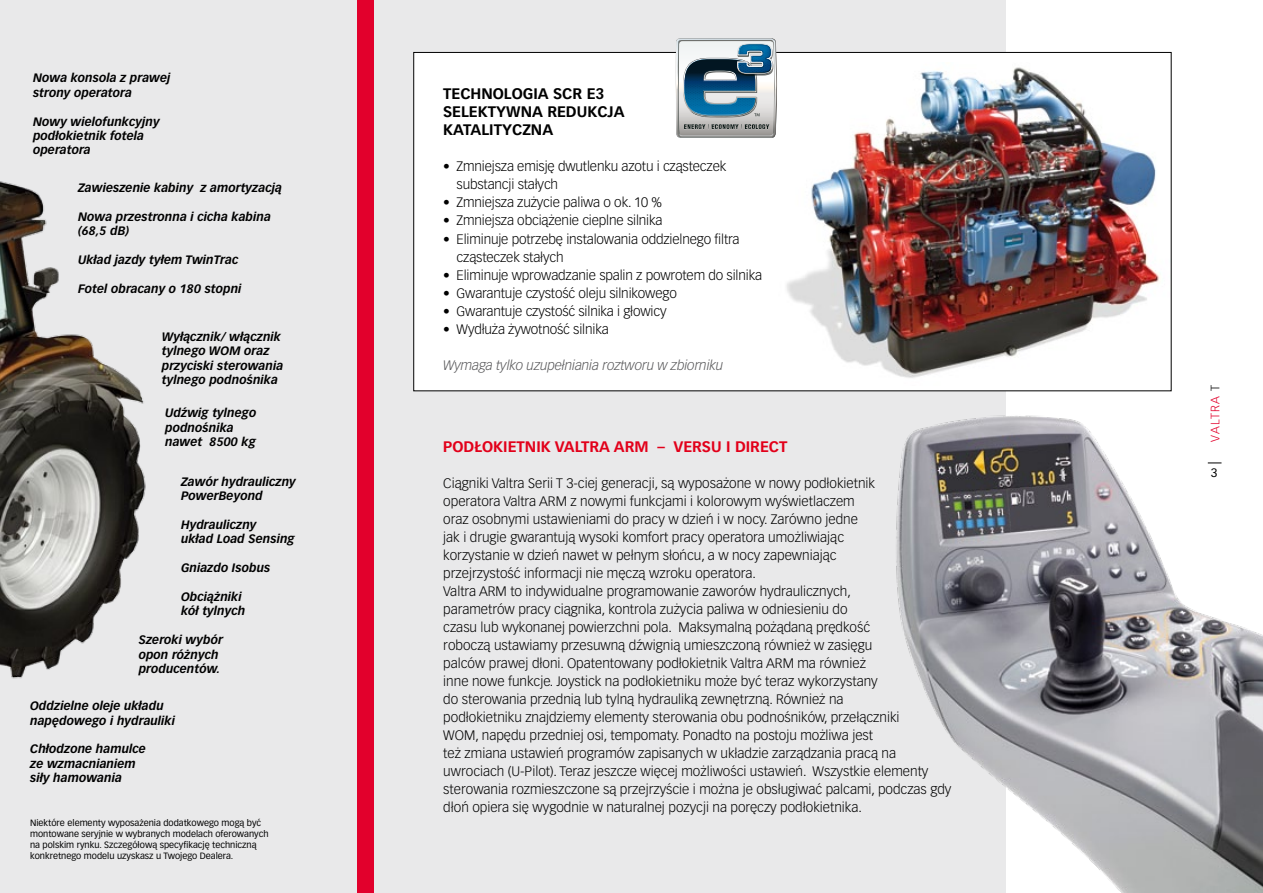
<style>
.page{position:relative;width:1263px;height:893px;background:#fff}
.page>*{position:absolute;margin:0;border:0;box-sizing:border-box;transform-origin:0 0}
.t1{font:700 15px "Vectora Pl LT";color:#000}
.t2{font:700 15px "Vectora Pl LT";color:#e2001a}
.t3{font:300 13.5px/18px "Vectora Pl LT";color:#000}
.t4{font:italic 300 13.5px "Vectora Pl LT";letter-spacing:-.01em;color:#58585a}
.t5{font:italic 700 12px/14.4px "Vectora Pl LT";color:#000}
.t6{font:300 12px "Vectora Pl LT";letter-spacing:.11em;color:#e2002c}
.t7{font:12px "Vectora Pl LT";color:#000}
.t8{font:9px/10.8px "Vectora Pl LT";color:#000}
.s1{color:#000}
</style>
<div class="page">
<div style="left:0;top:0;width:1006px;height:893px;background:#e9e9ea"></div>
<img style="left:0;top:181px;width:146px;height:498px">
<div style="left:414px;top:52px;width:757px;height:339px;background:#fff"></div>
<img style="left:786px;top:67px;width:374px;height:311px">
<svg style="left:676px;top:38px;width:101px;height:100px"></svg>
<img style="left:876px;top:381px;width:387px;height:512px">
<div style="left:357px;top:0;width:16px;height:893px;background:#e2002c"></div>
<p class="t5" style="left:33px;top:71px;width:139px">Nowa konsola z prawej strony operatora</p>
<p class="t5" style="left:33px;top:114px;width:128px">Nowy wielofunkcyjny podłokietnik fotela operatora</p>
<p class="t5" style="left:78px;top:181px;width:206px">Zawieszenie kabiny z amortyzacją</p>
<p class="t5" style="left:78px;top:210px;width:194px">Nowa przestronna i cicha kabina (68,5 dB)</p>
<p class="t5" style="left:78px;top:253px;width:162px">Układ jazdy tyłem TwinTrac</p>
<p class="t5" style="left:78px;top:282px;width:165px">Fotel obracany o 180 stopni</p>
<p class="t5" style="left:162px;top:330px;width:123px">Wyłącznik/ włącznik tylnego WOM oraz przyciski sterowania tylnego podnośnika</p>
<p class="t5" style="left:165px;top:406px;width:93px">Udźwig tylnego podnośnika nawet 8500 kg</p>
<p class="t5" style="left:181px;top:474px;width:116px">Zawór hydrauliczny<br>PowerBeyond</p>
<p class="t5" style="left:181px;top:518px;width:115px">Hydrauliczny<br>układ Load Sensing</p>
<p class="t5" style="left:181px;top:561px;width:91px">Gniazdo Isobus</p>
<p class="t5" style="left:181px;top:590px;width:66px">Obciążniki kół tylnych</p>
<p class="t5" style="left:139px;top:633px;width:86px">Szeroki wybór opon różnych producentów.</p>
<p class="t5" style="left:30px;top:699px;width:146px">Oddzielne oleje układu napędowego i hydrauliki</p>
<p class="t5" style="left:30px;top:742px;width:117px">Chłodzone hamulce ze wzmacnianiem siły hamowania</p>
<p class="t8" style="left:30px;top:818px;width:240px">Niektóre elementy wyposażenia dodatkowego mogą być montowane seryjnie w wybranych modelach oferowanych na polskim rynku. Szczegółową specyfikację techniczną konkretnego modelu uzyskasz u Twojego Dealera.</p>
<p class="t1" style="left:443px;top:85px;width:49px">TECHNOLOGIA</p>
<p class="t1" style="left:553px;top:85px;width:53px">SCR E3</p>
<p class="t1" style="left:443px;top:103px;width:19px">SELEKT</p>
<p class="t1" style="left:496px;top:103px;width:24px">YWNA</p>
<p class="t1" style="left:547px;top:103px;width:11px">RED</p>
<p class="t1" style="left:577px;top:103px;width:21px">UKCJA</p>
<p class="t1" style="left:443px;top:121px;width:10px">KATALIT</p>
<p class="t1" style="left:502px;top:121px;width:22px">YCZNA</p>
<p class="t3" style="left:457px;top:158px;width:271px;text-indent:-14px">• Zmniejsza emisję dwutlenku azotu i cząsteczek substancji stałych</p>
<p class="t3" style="left:443px;top:194px;width:220px">• Zmniejsza zużycie paliwa o ok. 10 %</p>
<p class="t3" style="left:443px;top:212px;width:221px">• Zmniejsza obciążenie cieplne silnika</p>
<p class="t3" style="left:457px;top:230px;width:284px;text-indent:-14px">• Eliminuje potrzebę instalowania oddzielnego filtra cząsteczek stałych</p>
<p class="t3" style="left:443px;top:266px;width:320px">• Eliminuje wprowadzanie spalin z powrotem do silnika</p>
<p class="t3" style="left:443px;top:284px;width:235px">• Gwarantuje czystość oleju silnikowego</p>
<p class="t3" style="left:443px;top:302px;width:225px">• Gwarantuje czystość silnika i głowicy</p>
<p class="t3" style="left:443px;top:320px;width:167px">• Wydłuża żywotność silnika</p>
<p class="t4" style="left:443px;top:357px;width:282px">Wymaga tylko uzupełniania roztworu w zbiorniku</p>
<p class="t2" style="left:443px;top:438px;width:346px">PODŁOKIETNIK VALTRA ARM – VERSU I DIRECT</p>
<p class="t3" style="left:443px;top:475px;width:509px">Ciągniki Valtra Serii T 3-ciej generacji, są wyposażone w nowy podłokietnik<br>operatora Valtra ARM z nowymi funkcjami i kolorowym wyświetlaczem<br>oraz osobnymi ustawieniami do pracy w dzień i w nocy. Zarówno jedne<br>jak i drugie gwarantują wysoki komfort pracy operatora umożliwiając<br>korzystanie w dzień nawet w pełnym słońcu, a w nocy zapewniając<br>przejrzystość informacji nie męczą wzroku operatora.<br>Valtra ARM to indywidualne programowanie zaworów hydraulicznych,<br>parametrów pracy ciągnika, kontrola zużycia paliwa w odniesieniu do<br>czasu lub wykonanej powierzchni pola. Maksymalną pożądaną prędkość<br>roboczą ustawiamy przesuwną dźwignią umieszczoną również w zasięgu<br>palców prawej dłoni. Opatentowany podłokietnik Valtra ARM ma również<br>inne nowe funkcje. Joystick na podłokietniku może być teraz wykorzystany<br>do sterowania przednią lub tylną hydrauliką zewnętrzną. Również na<br>podłokietniku znajdziemy elementy sterowania obu podnośników, przełączniki<br>WOM, napędu przedniej osi, tempomaty. Ponadto na postoju możliwa jest<br>też zmiana ustawień programów zapisanych w układzie zarządzania pracą na uwrociach (U-Pilot). Teraz jeszcze więcej możliwości ustawień. Wszystkie elementy sterowania rozmieszczone są przejrzyście i można je obsługiwać palcami, podczas gdy dłoń opiera się wygodnie w naturalnej pozycji na poręczy podłokietnika.</p>
<p class="t6" style="left:1208px;top:442px;width:59px;rotate:-90deg">VALTRA <span class="s1">T</span></p>
<p class="t7" style="left:1211px;top:466px;width:8px">3</p>
</div>
